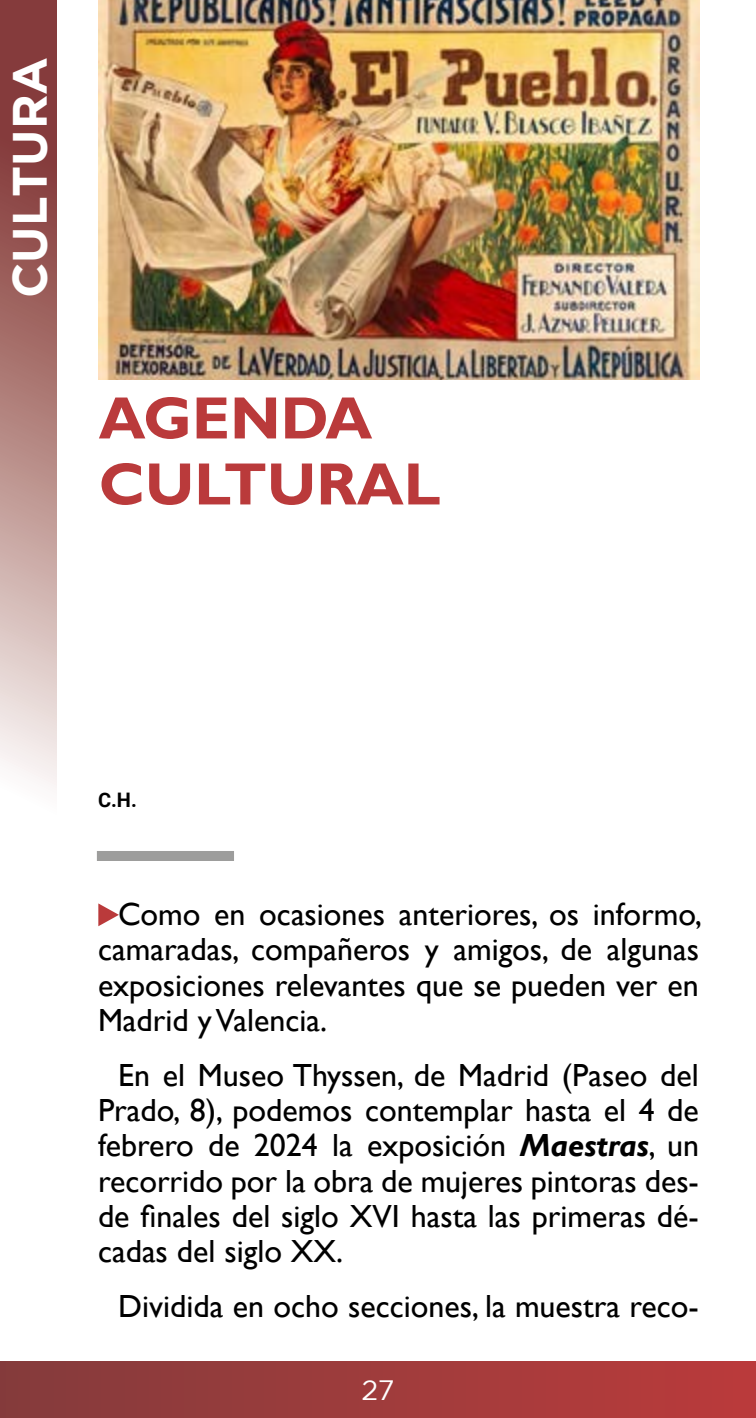
<style>
.page{position:relative;width:756px;height:1418px;background:#fff}
.page>*{position:absolute;margin:0;border:0;box-sizing:border-box;transform-origin:0 0}
.t1{font:700 60px/66px "Gill Sans";color:#ba3a3b}
.t2{font:700 48px "Gotham";color:#fff}
.t3{font:32px/35.2px "Gill Sans";color:#000;text-align:justify}
.t4{font:28px "Gotham";color:#fff}
.t5{font:700 20px "Roboto";color:#000}
.s1{font-weight:700;font-style:italic}
</style>
<div class="page">
<div style="left:0;top:1361px;width:756px;height:57px;background:linear-gradient(to right,#843c3c,#bb3b3b)"></div>
<svg style="left:0;top:0;width:57px;height:786px;background:#b18280"></svg>
<svg style="left:98px;top:903px;width:21px;height:23px"></svg>
<img style="left:98px;top:0;width:601px;height:380px">
<div style="left:97px;top:851px;width:137px;height:10px;background:#9d9d9c"></div>
<h2 class="t2" style="left:2px;top:298px;width:243px;rotate:-90deg">CULTURA</h2>
<h1 class="t1" style="left:99px;top:387px;width:343px">AGENDA<br>CULTURAL</h1>
<p class="t5" style="left:98px;top:786px;width:40px">C.H.</p>
<p class="t3" style="left:98px;top:898px;width:606px;text-indent:20px">Como en ocasiones anteriores, os informo, camaradas, compañeros y amigos, de algunas exposiciones relevantes que se pueden ver en Madrid y Valencia.</p>
<p class="t3" style="left:98px;top:1058px;width:603px;text-indent:20px">En el Museo Thyssen, de Madrid (Paseo del Prado, 8), podemos contemplar hasta el 4 de febrero de 2024 la exposición <span class="s1">Maestras</span>, un recorrido por la obra de mujeres pintoras des&shy;de finales del siglo XVI hasta las primeras dé&shy;cadas del siglo XX.</p>
<p class="t3" style="left:118px;top:1290px;width:582px">Dividida en ocho secciones, la muestra reco-</p>
<p class="t4" style="left:361px;top:1374px;width:35px">27</p>
</div>
